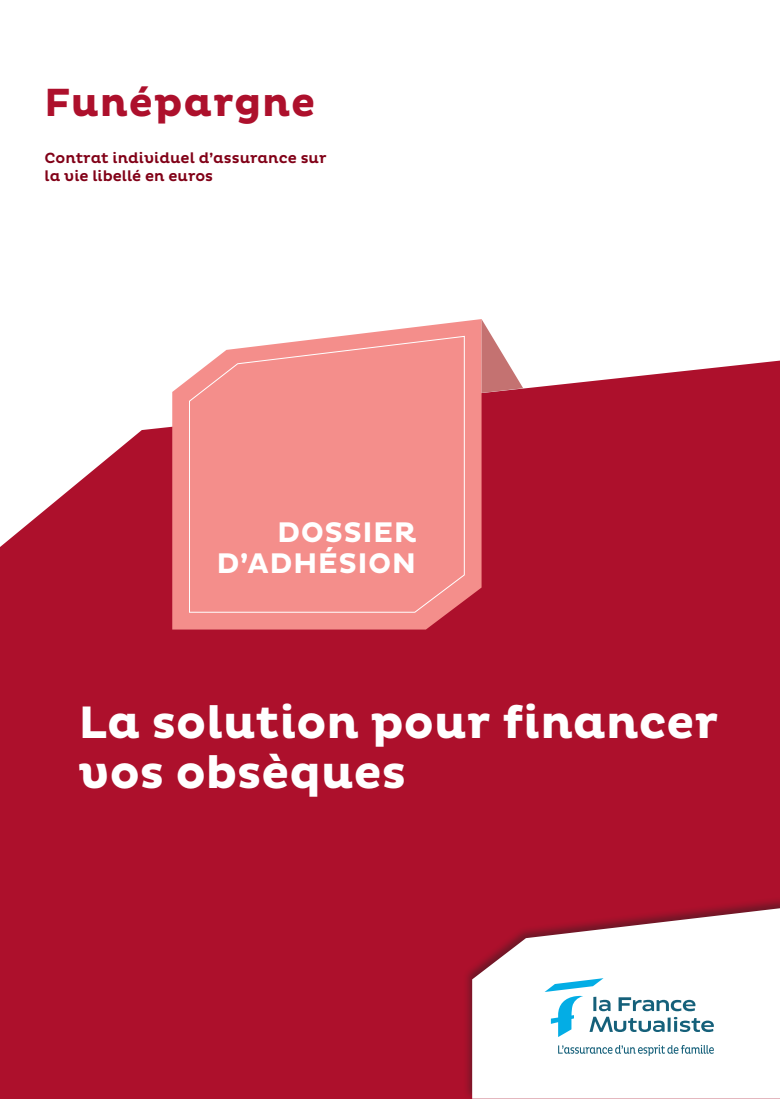
<style>
.page{position:relative;width:780px;height:1099px;background:#fff}
.page>*{position:absolute;margin:0;border:0;box-sizing:border-box;transform-origin:0 0}
.t1{font:700 46.25px/50.5px "Pluto";color:#fff}
.Sous_titre{font:700 40px "Pluto";letter-spacing:.02em;color:#ad102c}
.t2{font:700 28.88px/31.5px "Pluto";letter-spacing:.015em;color:#fff;text-align:right}
.t3{font:500 15px/18px "Pluto";color:#810117}
</style>
<div class="page">
<div style="left:0;top:360px;width:780px;height:738px;background:#ad102c"></div>
<div style="left:462px;top:895px;width:318px;height:203px;background:#231f20;opacity:.47"></div>
<svg style="left:472px;top:908px;width:308px;height:190px"></svg>
<svg style="left:172px;top:319px;width:309px;height:310px;fill:#f48e8b"></svg>
<div style="left:189px;top:335px;width:276px;height:278px;background:#f48e8b"></div>
<svg style="left:481px;top:319px;width:42px;height:74px"></svg>
<svg style="left:544px;top:978px;width:169px;height:59px"></svg>
<svg style="left:558px;top:1044px;width:155px;height:11px"></svg>
<p class="Sous_titre" style="left:44px;top:80px;width:273px">Funépargne</p>
<p class="t3" style="left:45px;top:149px;width:283px">Contrat individuel d’assurance sur la vie libellé en euros</p>
<p class="t2" style="left:216px;top:517px;width:201px">DOSSIER<br>D’ADHÉSION</p>
<p class="t1" style="left:79px;top:698px;width:641px">La solution pour financer vos obsèques</p>
</div>
